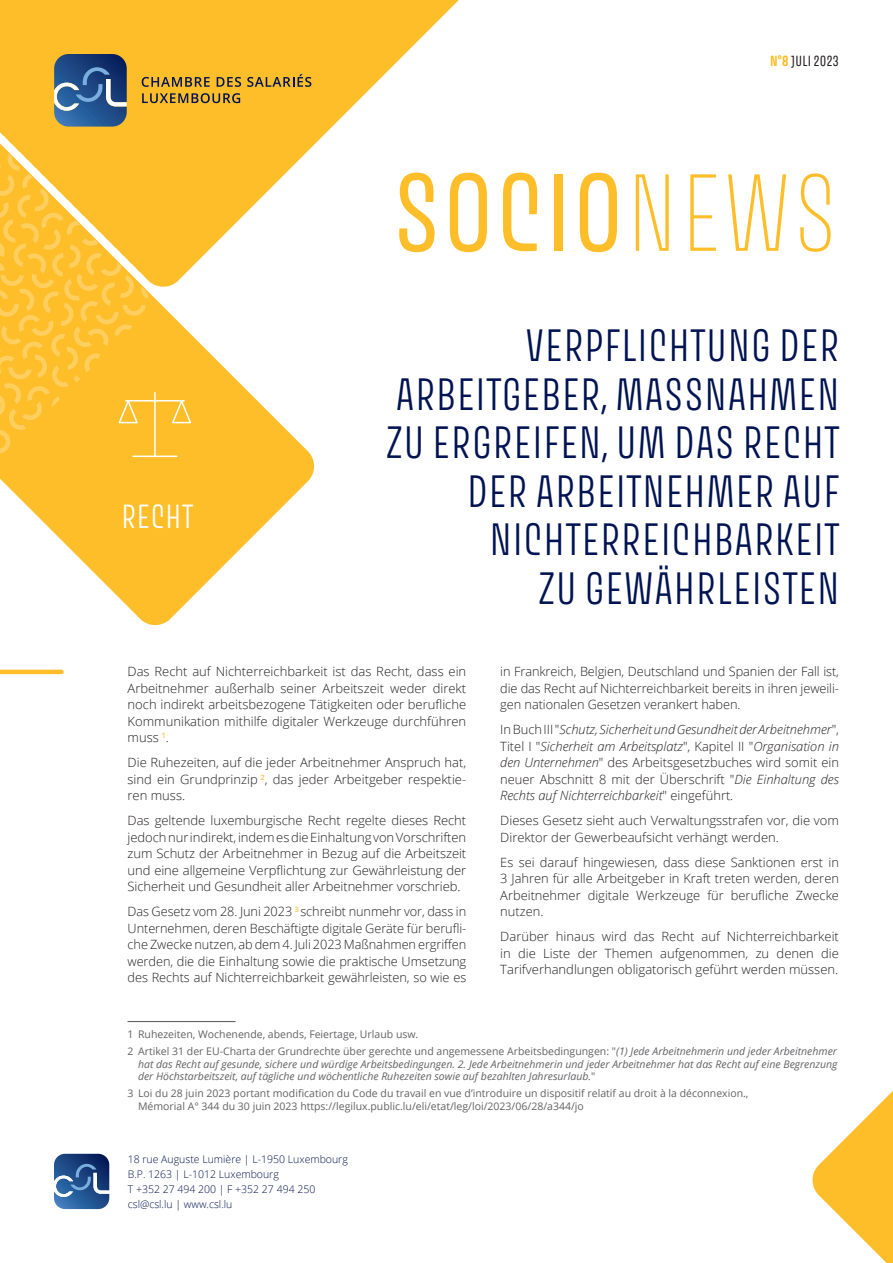
<style>
.page{position:relative;width:893px;height:1263px;background:#fff}
.page>*{position:absolute;margin:0;border:0;box-sizing:border-box;transform-origin:0 0}
.Title_Big_Socionews{font:98.25px "Avory I Latn";letter-spacing:.02em;color:#febe2a}
.Title_1_first_page{font:300 40.5px/48.6px "Avory I Latn";letter-spacing:.02em;color:#001352;text-align:right}
.Title_Domain{font:300 30px "Avory I Latn";letter-spacing:.02em;color:#fff}
.t1{font:13.05px "Avory I Latn";letter-spacing:.01em;color:#231f20}
.Texte_courant{font:300 12.75px/16.5px "Open Sans";color:#231f20;text-align:justify}
.Texte_courant-2{font:italic 300 12.75px/16.5px "Open Sans";color:#231f20;text-align:justify}
.Footnote{font:italic 10.5px/12.6px "Open Sans";color:#636366;text-align:justify}
.Footnote-2{font:10.5px/12.6px "Open Sans";color:#636366}
.t2{font:300 10.5px "Open Sans";color:#001352}
.s1{font-weight:700;color:#febe2a}
.s2{font-weight:100}
.s3{font-style:normal}
</style>
<div class="page">
<svg style="left:0;top:292px;width:314px;height:334px;fill:#febe2a"></svg>
<svg style="left:54px;top:289px;width:95px;height:170px;fill:#febe2a"></svg>
<svg style="left:0;top:289px;width:54px;height:170px"></svg>
<svg style="left:0;top:0;width:459px;height:289px;fill:#febe2a"></svg>
<hr style="left:0;top:670px;width:62px;height:4px;background:#febe2a">
<svg style="left:54px;top:54px;width:73px;height:73px"></svg>
<svg style="left:142px;top:77px;width:68px;height:10px"></svg>
<svg style="left:217px;top:77px;width:24px;height:10px"></svg>
<svg style="left:247px;top:74px;width:64px;height:13px"></svg>
<svg style="left:142px;top:93px;width:98px;height:10px"></svg>
<svg style="left:812px;top:1091px;width:81px;height:172px"></svg>
<svg style="left:117px;top:391px;width:76px;height:67px"></svg>
<hr style="left:128px;top:1021px;width:108px;height:1px;background:#636366">
<svg style="left:54px;top:1154px;width:55px;height:55px"></svg>
<p class="t1" style="left:770px;top:53px;width:70px"><span class="s1">N°8</span> JULI 2023</p>
<p class="Title_Domain" style="left:121px;top:498px;width:73px">RECHT</p>
<p class="Title_Big_Socionews" style="left:393px;top:151px;width:446px">SOCIO<span class="s2">NEWS</span></p>
<p class="Title_1_first_page" style="left:526px;top:321px;width:315px">VERPFLICHTUNG DER</p>
<p class="Title_1_first_page" style="left:386px;top:370px;width:455px">ARBEITGEBER, MASSNAHMEN<br>ZU ERGREIFEN, UM DAS RECHT<br>DER ARBEITNEHMER AUF<br>NICHTERREICHBARKEIT<br>ZU GEWÄHRLEISTEN</p>
<p class="Texte_courant" style="left:128px;top:663px;width:340px">Das Recht auf Nichterreichbarkeit ist das Recht, dass ein Arbeitnehmer außerhalb seiner Arbeitszeit weder direkt noch indirekt arbeitsbezogene Tätigkeiten oder berufliche Kommunikation mithilfe digitaler Werkzeuge durchführen muss <sup>1</sup>.</p>
<p class="Texte_courant" style="left:128px;top:754px;width:340px">Die Ruhezeiten, auf die jeder Arbeitnehmer Anspruch hat, sind ein Grundprinzip <sup>2</sup>, das jeder Arbeitgeber respektie&shy;ren muss.</p>
<p class="Texte_courant" style="left:128px;top:812px;width:340px">Das geltende luxemburgische Recht regelte dieses Recht jedoch nur indirekt, indem es die Einhaltung von Vorschriften zum Schutz der Arbeitnehmer in Bezug auf die Arbeitszeit und eine allgemeine Verpflichtung zur Gewährleistung der Sicherheit und Gesundheit aller Arbeitnehmer vorschrieb.</p>
<p class="Texte_courant" style="left:128px;top:903px;width:340px">Das Gesetz vom 28. Juni 2023 <sup>3</sup> schreibt nunmehr vor, dass in Unternehmen, deren Beschäftigte digitale Geräte für berufli&shy;che Zwecke nutzen, ab dem 4. Juli 2023 Maßnahmen ergriffen werden, die die Einhaltung sowie die praktische Umsetzung des Rechts auf Nichterreichbarkeit gewährleisten, so wie es</p>
<p class="Texte_courant" style="left:500px;top:663px;width:340px">in Frankreich, Belgien, Deutschland und Spanien der Fall ist, die das Recht auf Nichterreichbarkeit bereits in ihren jeweili&shy;gen nationalen Gesetzen verankert haben.</p>
<p class="Texte_courant-2" style="left:500px;top:721px;width:340px"><span class="s3">In Buch III "</span>Schutz, Sicherheit und Gesundheit der Arbeitnehmer<span class="s3">", Titel I "</span>Sicherheit am Arbeitsplatz<span class="s3">", Kapitel II "</span>Organisation in den Unternehmen<span class="s3">" des Arbeitsgesetzbuches wird somit ein neuer Abschnitt 8 mit der Überschrift "</span>Die Einhaltung des Rechts auf Nichterreichbarkeit<span class="s3">" eingeführt.</span></p>
<p class="Texte_courant" style="left:500px;top:812px;width:340px">Dieses Gesetz sieht auch Verwaltungsstrafen vor, die vom<br>Direktor der Gewerbeaufsicht verhängt werden.</p>
<p class="Texte_courant" style="left:500px;top:854px;width:340px">Es sei darauf hingewiesen, dass diese Sanktionen erst in 3 Jahren für alle Arbeitgeber in Kraft treten werden, deren Arbeitnehmer digitale Werkzeuge für berufliche Zwecke nutzen.</p>
<p class="Texte_courant" style="left:500px;top:928px;width:340px">Darüber hinaus wird das Recht auf Nichterreichbarkeit in die Liste der Themen aufgenommen, zu denen die Tarifverhandlungen obligatorisch geführt werden müssen.</p>
<p class="Footnote-2" style="left:128px;top:1028px;width:292px">1 Ruhezeiten, Wochenende, abends, Feiertage, Urlaub usw.</p>
<p class="Footnote" style="left:138px;top:1045px;width:701px;text-indent:-10px"><span class="s3">2 Artikel 31 der EU-Charta der Grundrechte über gerechte und angemessene Arbeitsbedingungen: "</span>(1) Jede Arbeitnehmerin und jeder Arbeitnehmer hat das Recht auf gesunde, sichere und würdige Arbeitsbedingungen. 2. Jede Arbeitnehmerin und jeder Arbeitnehmer hat das Recht auf eine Begrenzung der Höchstarbeitszeit, auf tägliche und wöchentliche Ruhezeiten sowie auf bezahlten Jahresurlaub.<span class="s3">"</span></p>
<p class="Footnote-2" style="left:138px;top:1087px;width:612px;text-indent:-10px">3 Loi du 28 juin 2023 portant modification du Code du travail en vue d’introduire un dispositif relatif au droit à la déconnexion.,<br>Mémorial A° 344 du 30 juin 2023 https://legilux.public.lu/eli/etat/leg/loi/2023/06/28/a344/jo</p>
<p class="t2" style="left:128px;top:1152px;width:222px">18 rue Auguste Lumière | L-1950 Luxembourg</p>
<p class="t2" style="left:128px;top:1167px;width:153px">B.P. 1263 | L-1012 Luxembourg</p>
<p class="t2" style="left:128px;top:1182px;width:189px">T +352 27 494 200 | F +352 27 494 250</p>
<p class="t2" style="left:128px;top:1197px;width:106px">csl@csl.lu | www.csl.lu</p>
</div>
